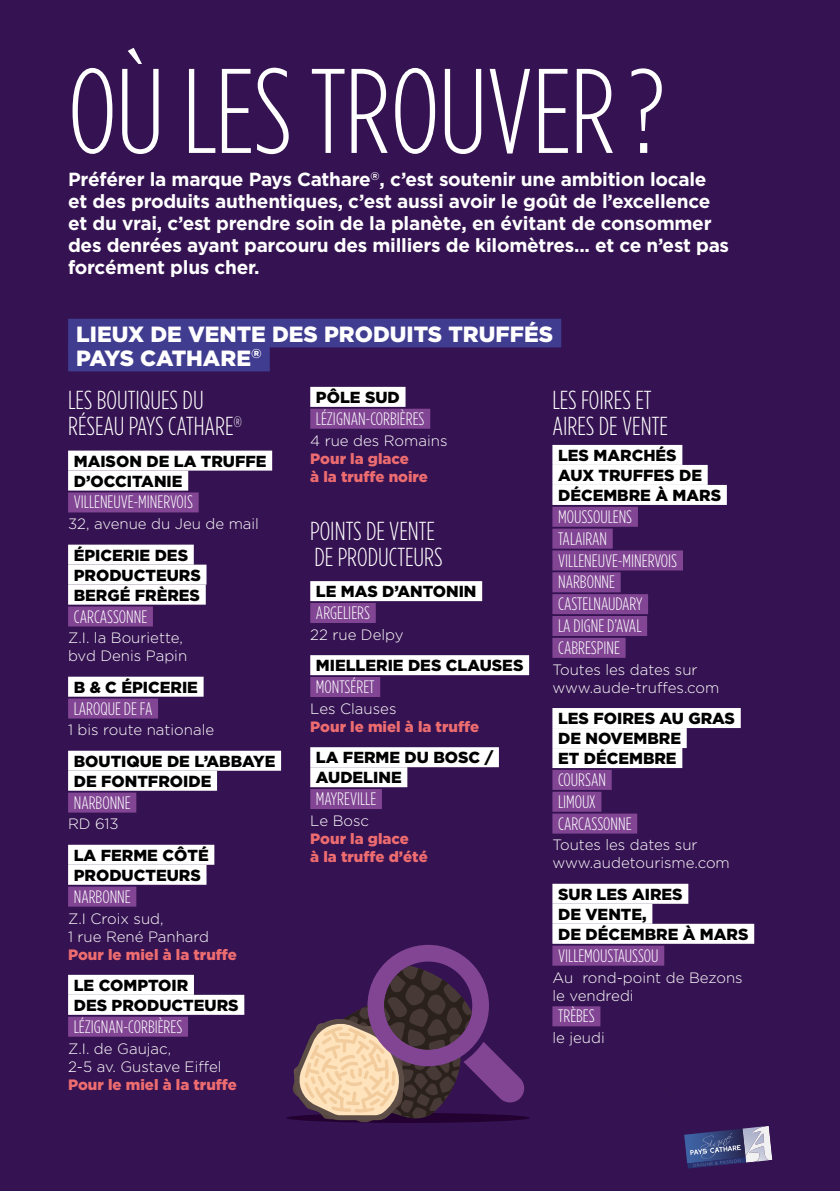
<style>
.page{position:relative;width:840px;height:1191px;background:#fff}
.page>*{position:absolute;margin:0;border:0;box-sizing:border-box;transform-origin:0 0}
.t1{font:300 120px "Gotham Condensed";letter-spacing:-.01em;color:#fff}
.t2{font:300 26px/26px "Gotham Condensed";color:#fff}
.t3{font:900 22px/24px "Gotham";color:#fff}
.t4{font:700 19px/22px "Gotham HTF";letter-spacing:-.015em;color:#fff}
.t5{font:300 18px/21.8px "Gotham Condensed";color:#fff}
.t6{font:900 16px/20px "Gotham";color:#000}
.t7{font:300 15px/18px "Gotham HTF";color:#fff}
.t8{font:900 15px/18px "Gotham";color:#ed6c70}
</style>
<div class="page">
<div style="left:0;top:0;width:839px;height:1191px;background:#351251"></div>
<svg style="left:684px;top:1126px;width:88px;height:42px"></svg>
<div style="left:68px;top:450px;width:204px;height:20px;background:#fff"></div>
<div style="left:68px;top:470px;width:120px;height:20px;background:#fff"></div>
<div style="left:68px;top:492px;width:130px;height:20px;background:#814594"></div>
<div style="left:68px;top:544px;width:126px;height:20px;background:#fff"></div>
<div style="left:68px;top:564px;width:138px;height:20px;background:#fff"></div>
<div style="left:68px;top:584px;width:138px;height:20px;background:#fff"></div>
<div style="left:68px;top:606px;width:85px;height:20px;background:#814594"></div>
<div style="left:68px;top:676px;width:135px;height:20px;background:#fff"></div>
<div style="left:68px;top:698px;width:90px;height:20px;background:#814594"></div>
<div style="left:68px;top:750px;width:213px;height:20px;background:#fff"></div>
<div style="left:68px;top:770px;width:149px;height:20px;background:#fff"></div>
<div style="left:68px;top:792px;width:68px;height:20px;background:#814594"></div>
<div style="left:68px;top:844px;width:146px;height:20px;background:#fff"></div>
<div style="left:68px;top:864px;width:138px;height:20px;background:#fff"></div>
<div style="left:68px;top:886px;width:68px;height:20px;background:#814594"></div>
<div style="left:68px;top:974px;width:126px;height:20px;background:#fff"></div>
<div style="left:68px;top:994px;width:176px;height:20px;background:#fff"></div>
<div style="left:68px;top:1016px;width:120px;height:20px;background:#814594"></div>
<div style="left:310px;top:387px;width:95px;height:20px;background:#fff"></div>
<div style="left:310px;top:409px;width:120px;height:20px;background:#814594"></div>
<div style="left:310px;top:581px;width:172px;height:20px;background:#fff"></div>
<div style="left:310px;top:603px;width:65px;height:20px;background:#814594"></div>
<div style="left:310px;top:655px;width:219px;height:20px;background:#fff"></div>
<div style="left:310px;top:677px;width:70px;height:20px;background:#814594"></div>
<div style="left:310px;top:747px;width:188px;height:20px;background:#fff"></div>
<div style="left:310px;top:767px;width:97px;height:20px;background:#fff"></div>
<div style="left:310px;top:789px;width:72px;height:20px;background:#814594"></div>
<div style="left:552px;top:445px;width:130px;height:20px;background:#fff"></div>
<div style="left:552px;top:465px;width:155px;height:20px;background:#fff"></div>
<div style="left:552px;top:485px;width:174px;height:20px;background:#fff"></div>
<div style="left:552px;top:507px;width:85px;height:20px;background:#814594"></div>
<div style="left:552px;top:528px;width:60px;height:20px;background:#814594"></div>
<div style="left:552px;top:550px;width:130px;height:20px;background:#814594"></div>
<div style="left:552px;top:572px;width:68px;height:20px;background:#814594"></div>
<div style="left:552px;top:594px;width:95px;height:20px;background:#814594"></div>
<div style="left:552px;top:616px;width:94px;height:20px;background:#814594"></div>
<div style="left:552px;top:638px;width:73px;height:20px;background:#814594"></div>
<div style="left:552px;top:708px;width:188px;height:20px;background:#fff"></div>
<div style="left:552px;top:728px;width:134px;height:20px;background:#fff"></div>
<div style="left:552px;top:748px;width:130px;height:20px;background:#fff"></div>
<div style="left:552px;top:770px;width:59px;height:20px;background:#814594"></div>
<div style="left:552px;top:791px;width:49px;height:20px;background:#814594"></div>
<div style="left:552px;top:813px;width:85px;height:20px;background:#814594"></div>
<div style="left:552px;top:883px;width:136px;height:20px;background:#fff"></div>
<div style="left:552px;top:903px;width:100px;height:20px;background:#fff"></div>
<div style="left:552px;top:923px;width:201px;height:20px;background:#fff"></div>
<div style="left:552px;top:945px;width:112px;height:20px;background:#814594"></div>
<div style="left:552px;top:1006px;width:48px;height:20px;background:#814594"></div>
<div style="left:68px;top:319px;width:493px;height:28px;background:#403c90"></div>
<div style="left:68px;top:343px;width:202px;height:28px;background:#403c90"></div>
<svg style="left:290px;top:945px;width:235px;height:178px"></svg>
<h1 class="t1" style="left:68px;top:48px;width:598px">OÙ LES TROUVER?</h1>
<p class="t4" style="left:68px;top:168px;width:662px">Préférer la marque Pays Cathare<sup>®</sup>, c’est soutenir une ambition locale et des produits authentiques, c’est aussi avoir le goût de l’excellence et du vrai, c’est prendre soin de la planète, en évitant de consommer des denrées ayant parcouru des milliers de kilomètres... et ce n’est pas forcément plus cher.</p>
<h3 class="t3" style="left:76px;top:321px;width:478px">LIEUX DE VENTE DES PRODUITS TRUFFÉS<br>PAYS CATHARE<sup>®</sup></h3>
<h2 class="t2" style="left:68px;top:387px;width:175px">LES BOUTIQUES DU<br>RÉSEAU PAYS CATHARE<sup>®</sup></h2>
<p class="t6" style="left:74px;top:450px;width:194px">MAISON DE LA TRUFFE<br>D’OCCITANIE</p>
<p class="t5" style="left:74px;top:491px;width:121px">VILLENEUVE-MINERVOIS</p>
<p class="t7" style="left:68px;top:515px;width:192px">32, avenue du Jeu de mail</p>
<p class="t6" style="left:74px;top:544px;width:128px">ÉPICERIE DES<br>PRODUCTEURS<br>BERGÉ FRÈRES</p>
<p class="t5" style="left:74px;top:605px;width:75px">CARCASSONNE</p>
<p class="t7" style="left:68px;top:629px;width:120px">Z.I. la Bouriette, bvd Denis Papin</p>
<p class="t6" style="left:74px;top:676px;width:126px">B &amp; C ÉPICERIE</p>
<p class="t5" style="left:74px;top:697px;width:80px">LAROQUE DE FA</p>
<p class="t7" style="left:68px;top:721px;width:147px">1 bis route nationale</p>
<p class="t6" style="left:74px;top:750px;width:203px">BOUTIQUE DE L’ABBAYE<br>DE FONTFROIDE</p>
<p class="t5" style="left:74px;top:791px;width:58px">NARBONNE</p>
<p class="t7" style="left:68px;top:815px;width:52px">RD 613</p>
<p class="t6" style="left:74px;top:844px;width:136px">LA FERME CÔTÉ<br>PRODUCTEURS</p>
<p class="t5" style="left:74px;top:885px;width:58px">NARBONNE</p>
<p class="t7" style="left:68px;top:909px;width:142px">Z.I Croix sud,<br>1 rue René Panhard</p>
<p class="t8" style="left:68px;top:944px;width:170px">Pour le miel à la truffe</p>
<p class="t6" style="left:74px;top:974px;width:166px">LE COMPTOIR<br>DES PRODUCTEURS</p>
<p class="t5" style="left:74px;top:1015px;width:110px">LÉZIGNAN-CORBIÈRES</p>
<p class="t7" style="left:68px;top:1039px;width:155px">Z.I. de Gaujac,<br>2-5 av. Gustave Eiffel</p>
<p class="t8" style="left:68px;top:1074px;width:170px">Pour le miel à la truffe</p>
<p class="t6" style="left:316px;top:387px;width:85px">PÔLE SUD</p>
<p class="t5" style="left:316px;top:407px;width:110px">LÉZIGNAN-CORBIÈRES</p>
<p class="t7" style="left:310px;top:431px;width:139px">4 rue des Romains</p>
<p class="t8" style="left:310px;top:449px;width:119px">Pour la glace<br>à la truffe noire</p>
<h2 class="t2" style="left:310px;top:517px;width:134px">POINTS DE VENTE<br>DE PRODUCTEURS</h2>
<p class="t6" style="left:316px;top:581px;width:162px">LE MAS D’ANTONIN</p>
<p class="t5" style="left:316px;top:601px;width:56px">ARGELIERS</p>
<p class="t7" style="left:310px;top:625px;width:95px">22 rue Delpy</p>
<p class="t6" style="left:316px;top:655px;width:209px">MIELLERIE DES CLAUSES</p>
<p class="t5" style="left:316px;top:675px;width:60px">MONTSÉRET</p>
<p class="t7" style="left:310px;top:699px;width:88px">Les Clauses</p>
<p class="t8" style="left:310px;top:717px;width:170px">Pour le miel à la truffe</p>
<p class="t6" style="left:316px;top:747px;width:179px">LA FERME DU BOSC /<br>AUDELINE</p>
<p class="t5" style="left:316px;top:787px;width:62px">MAYREVILLE</p>
<p class="t7" style="left:310px;top:811px;width:60px">Le Bosc</p>
<p class="t8" style="left:310px;top:829px;width:119px">Pour la glace<br>à la truffe d’été</p>
<h2 class="t2" style="left:552px;top:387px;width:117px">LES FOIRES ET<br>AIRES DE VENTE</h2>
<p class="t6" style="left:557px;top:445px;width:164px">LES MARCHÉS<br>AUX TRUFFES DE<br>DÉCEMBRE À MARS</p>
<p class="t5" style="left:557px;top:505px;width:121px">MOUSSOULENS<br>TALAIRAN<br>VILLENEUVE-MINERVOIS<br>NARBONNE<br>CASTELNAUDARY<br>LA DIGNE D’AVAL<br>CABRESPINE</p>
<p class="t7" style="left:552px;top:660px;width:168px">Toutes les dates sur www.aude-truffes.com</p>
<p class="t6" style="left:557px;top:708px;width:178px">LES FOIRES AU GRAS<br>DE NOVEMBRE<br>ET DÉCEMBRE</p>
<p class="t5" style="left:557px;top:768px;width:75px">COURSAN<br>LIMOUX<br>CARCASSONNE</p>
<p class="t7" style="left:552px;top:836px;width:179px">Toutes les dates sur www.audetourisme.com</p>
<p class="t6" style="left:557px;top:883px;width:192px">SUR LES AIRES<br>DE VENTE,<br>DE DÉCEMBRE À MARS</p>
<p class="t5" style="left:557px;top:944px;width:102px">VILLEMOUSTAUSSOU</p>
<p class="t7" style="left:552px;top:968px;width:192px">Au rond-point de Bezons le vendredi</p>
<p class="t5" style="left:557px;top:1005px;width:38px">TRÈBES</p>
<p class="t7" style="left:552px;top:1028px;width:54px">le jeudi</p>
</div>
